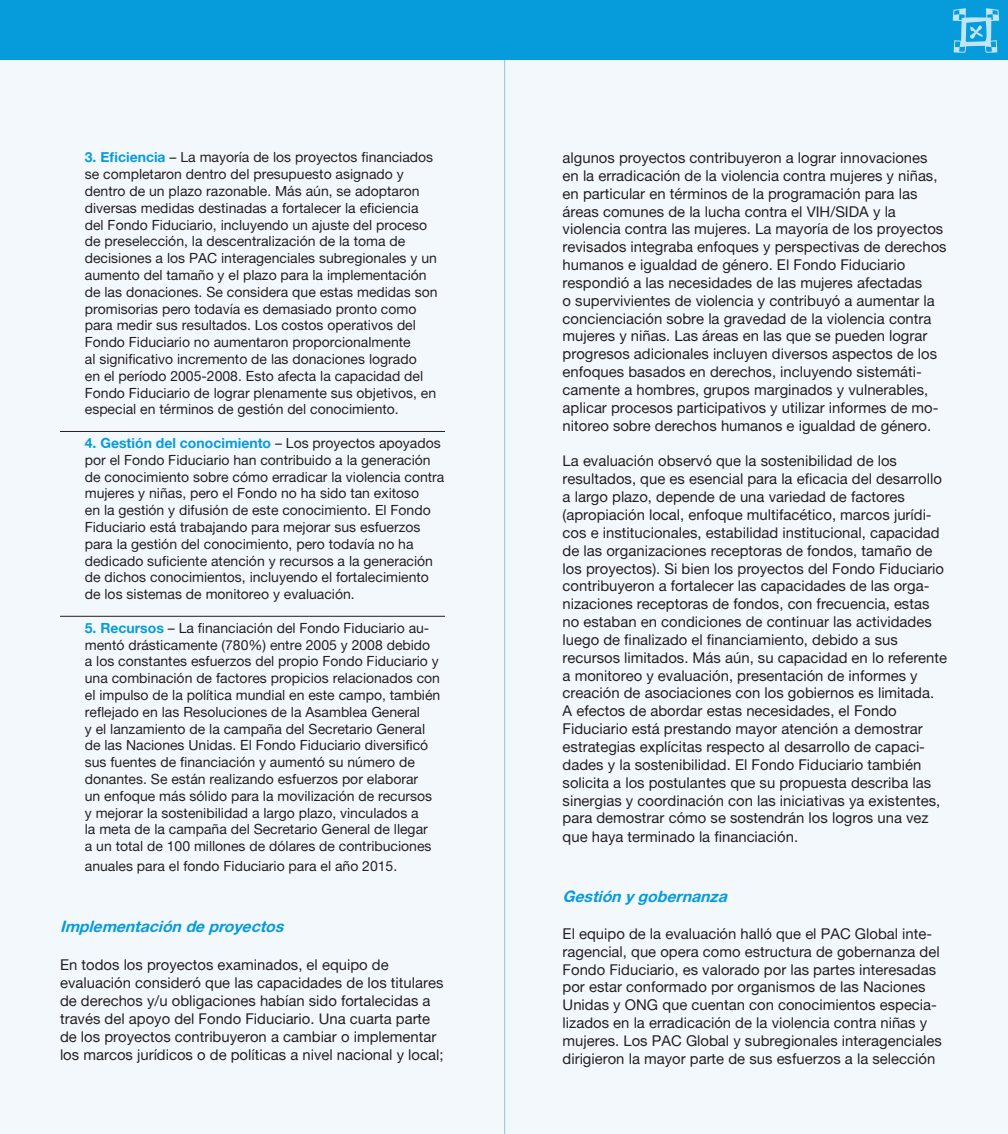
<style>
.page{position:relative;width:1008px;height:1134px;background:#f2f8fc}
.page>*{position:absolute;margin:0;border:0;box-sizing:border-box;transform-origin:0 0}
.SUBTITULOS_PEQUEÑOS{font:italic 15.75px "Alte Haas Grotesk Bold";color:#069bda}
.TEXTO_GENERAL{font:italic 15.75px "Alte Haas Grotesk Bold";color:#069bda}
.TEXTO_GENERAL-2{font:14.88px/17.8px "Alte Haas Grotesk";color:#231f20}
.FONDO_CELESTE{font:14px/16.8px "Alte Haas Grotesk";color:#231f20}
.s1{font-family:"Alte Haas Grotesk Bold";color:#069bda}
</style>
<div class="page">
<hr style="left:504px;top:51px;width:1px;height:1083px;background:#8bc3ea">
<div style="left:0;top:0;width:1008px;height:60px;background:#069bda"></div>
<hr style="left:60px;top:431px;width:385px;height:1px;background:#231f20">
<hr style="left:60px;top:616px;width:385px;height:1px;background:#231f20">
<svg style="left:952px;top:8px;width:48px;height:45px"></svg>
<p class="FONDO_CELESTE" style="left:85px;top:149px;width:354px"><span class="s1">3. Eficiencia</span> – La mayoría de los proyectos financiados se completaron dentro del presupuesto asignado y dentro de un plazo razonable. Más aún, se adoptaron diversas medidas destinadas a fortalecer la eficiencia del Fondo Fiduciario, incluyendo un ajuste del proceso de preselección, la descentralización de la toma de decisiones a los PAC interagenciales subregionales y un aumento del tamaño y el plazo para la implementación de las donaciones. Se considera que estas medidas son promisorias pero todavía es demasiado pronto como para medir sus resultados. Los costos operativos del Fondo Fiduciario no aumentaron proporcionalmente<br>al significativo incremento de las donaciones logrado<br>en el período 2005-2008. Esto afecta la capacidad del Fondo Fiduciario de lograr plenamente sus objetivos, en especial en términos de gestión del conocimiento.</p>
<p class="FONDO_CELESTE" style="left:85px;top:435px;width:361px"><span class="s1">4. Gestión del conocimiento</span> – Los proyectos apoyados por el Fondo Fiduciario han contribuido a la generación de conocimiento sobre cómo erradicar la violencia contra mujeres y niñas, pero el Fondo no ha sido tan exitoso<br>en la gestión y difusión de este conocimiento. El Fondo Fiduciario está trabajando para mejorar sus esfuerzos para la gestión del conocimiento, pero todavía no ha dedicado suficiente atención y recursos a la generación de dichos conocimientos, incluyendo el fortalecimiento de los sistemas de monitoreo y evaluación.</p>
<p class="FONDO_CELESTE" style="left:85px;top:619px;width:357px"><span class="s1">5. Recursos</span> – La financiación del Fondo Fiduciario au&shy;mentó drásticamente (780%) entre 2005 y 2008 debido a los constantes esfuerzos del propio Fondo Fiduciario y una combinación de factores propicios relacionados con el impulso de la política mundial en este campo, también reflejado en las Resoluciones de la Asamblea General<br>y el lanzamiento de la campaña del Secretario General de las Naciones Unidas. El Fondo Fiduciario diversificó sus fuentes de financiación y aumentó su número de donantes. Se están realizando esfuerzos por elaborar<br>un enfoque más sólido para la movilización de recursos y mejorar la sostenibilidad a largo plazo, vinculados a<br>la meta de la campaña del Secretario General de llegar<br>a un total de 100 millones de dólares de contribuciones</p>
<p class="FONDO_CELESTE" style="left:85px;top:858px;width:314px">anuales para el fondo Fiduciario para el año 2015.</p>
<p class="SUBTITULOS_PEQUEÑOS" style="left:60px;top:916px;width:230px">Implementacióndeproyectos</p>
<p class="TEXTO_GENERAL-2" style="left:60px;top:956px;width:385px">En todos los proyectos examinados, el equipo de evaluación consideró que las capacidades de los titulares de derechos y/u obligaciones habían sido fortalecidas a través del apoyo del Fondo Fiduciario. Una cuarta parte de los proyectos contribuyeron a cambiar o implementar los marcos jurídicos o de políticas a nivel nacional y local;</p>
<p class="TEXTO_GENERAL-2" style="left:563px;top:149px;width:386px">algunos proyectos contribuyeron a lograr innovaciones en la erradicación de la violencia contra mujeres y niñas, en particular en términos de la programación para las áreas comunes de la lucha contra el VIH/SIDA y la violencia contra las mujeres. La mayoría de los proyectos revisados integraba enfoques y perspectivas de derechos humanos e igualdad de género. El Fondo Fiduciario respondió a las necesidades de las mujeres afectadas<br>o supervivientes de violencia y contribuyó a aumentar la concienciación sobre la gravedad de la violencia contra mujeres y niñas. Las áreas en las que se pueden lograr progresos adicionales incluyen diversos aspectos de los enfoques basados en derechos, incluyendo sistemáti&shy;camente a hombres, grupos marginados y vulnerables, aplicar procesos participativos y utilizar informes de mo&shy;nitoreo sobre derechos humanos e igualdad de género.</p>
<p class="TEXTO_GENERAL-2" style="left:563px;top:452px;width:386px">La evaluación observó que la sostenibilidad de los resultados, que es esencial para la eficacia del desarrollo a largo plazo, depende de una variedad de factores (apropiación local, enfoque multifacético, marcos jurídi&shy;cos e institucionales, estabilidad institucional, capacidad de las organizaciones receptoras de fondos, tamaño de los proyectos). Si bien los proyectos del Fondo Fiduciario contribuyeron a fortalecer las capacidades de las orga&shy;nizaciones receptoras de fondos, con frecuencia, estas no estaban en condiciones de continuar las actividades luego de finalizado el financiamiento, debido a sus recursos limitados. Más aún, su capacidad en lo referente a monitoreo y evaluación, presentación de informes y creación de asociaciones con los gobiernos es limitada.<br>A efectos de abordar estas necesidades, el Fondo Fiduciario está prestando mayor atención a demostrar estrategias explícitas respecto al desarrollo de capaci&shy;dades y la sostenibilidad. El Fondo Fiduciario también solicita a los postulantes que su propuesta describa las sinergias y coordinación con las iniciativas ya existentes, para demostrar cómo se sostendrán los logros una vez que haya terminado la financiación.</p>
<p class="TEXTO_GENERAL" style="left:563px;top:887px;width:171px">Gestiónygobernanza</p>
<p class="TEXTO_GENERAL-2" style="left:563px;top:925px;width:381px">El equipo de la evaluación halló que el PAC Global inte&shy;ragencial, que opera como estructura de gobernanza del Fondo Fiduciario, es valorado por las partes interesadas por estar conformado por organismos de las Naciones Unidas y ONG que cuentan con conocimientos especia&shy;lizados en la erradicación de la violencia contra niñas y mujeres. Los PAC Global y subregionales interagenciales dirigieron la mayor parte de sus esfuerzos a la selección</p>
</div>
